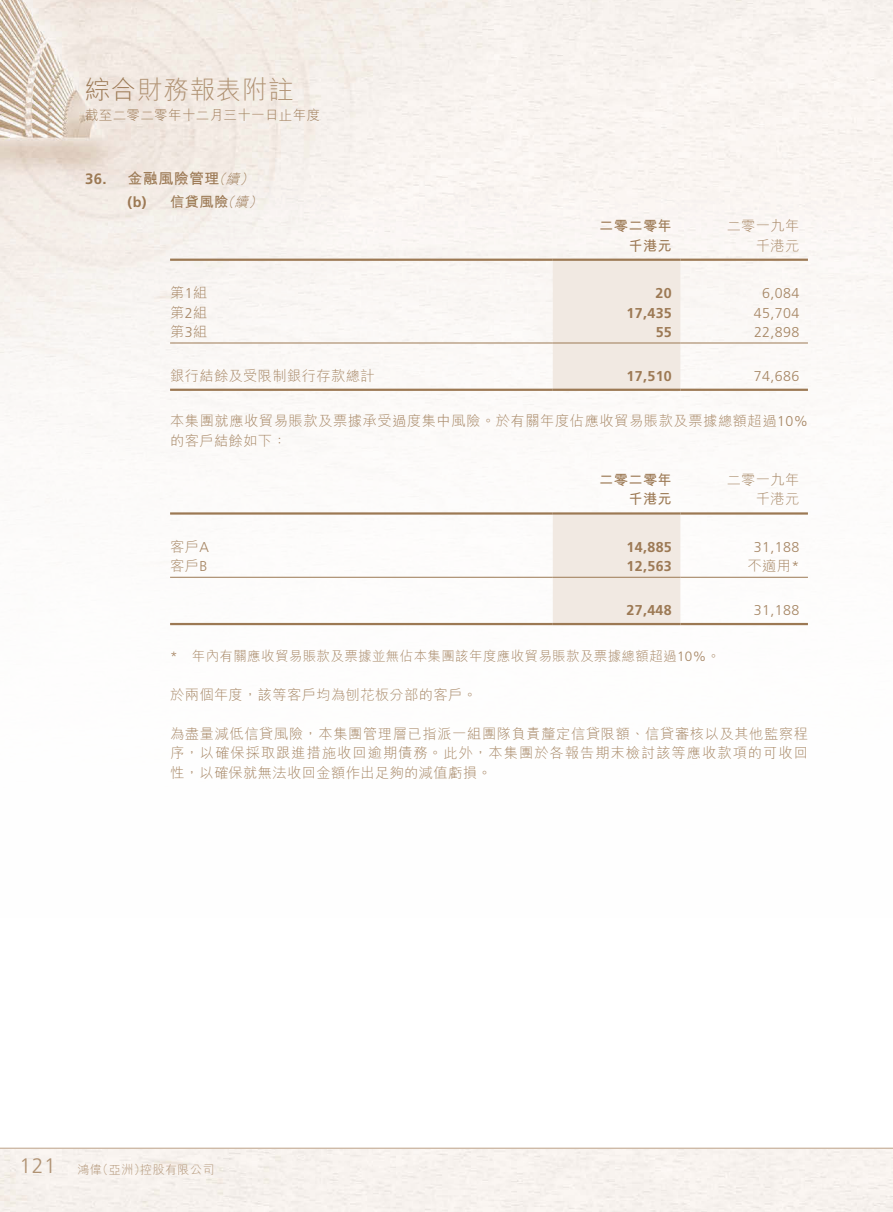
<style>
.page{position:relative;width:893px;height:1212px;background:#fff}
.page>*{position:absolute;margin:0;border:0;box-sizing:border-box;transform-origin:0 0}
.t1{font:300 25.5px "M Hei HK";letter-spacing:.025em;color:#b09273}
.t2{font:300 21px "Frutiger LT Std";color:#b09273}
.t3{font:700 15px "M Hei HK";letter-spacing:.025em;color:#9c7954}
.t4{font:700 15px "Frutiger LT Std";color:#9c7954}
.t5{font:300 14.25px/19.5px "M Hei HK";letter-spacing:.025em;color:#a68664}
.t6{font:700 14.25px "Frutiger LT Std";letter-spacing:.025em;color:#9c7954}
.t7{font:300 14.25px "Frutiger LT Std";letter-spacing:.025em;color:#a68664}
.t8{font:700 14.25px "M Hei HK";letter-spacing:.025em;color:#9c7954}
.t9{font:300 13.5px "M Hei HK";letter-spacing:.025em;color:#a68664}
.t10{font:300 13.5px "M Hei HK";letter-spacing:.025em;color:#9c7954}
.t11{font:italic 300 13.5px "M Hei HK";color:#9c7954}
.t12{font:300 13.5px "Frutiger LT Std";color:#a68664}
.t13{font:300 12px "M Hei HK";letter-spacing:.035em;color:#b09273}
.s1{color:#9c7954}
.s2{font-weight:300;font-style:italic;font-size:13.5px}
.s3{font-family:"Frutiger LT Std"}
</style>
<div class="page">
<img style="left:0;top:0;width:893px;height:1212px">
<hr style="left:0;top:1148px;width:893px;height:1px;background:#ba9f84">
<div style="left:0;top:156px;width:893px;height:980px;background:#fff"></div>
<div style="left:553px;top:261px;width:127px;height:128px;background:#f1e9e2"></div>
<hr style="left:170px;top:259px;width:383px;height:2px;background:#9c7954">
<hr style="left:553px;top:259px;width:127px;height:2px;background:#9c7954">
<hr style="left:680px;top:259px;width:128px;height:2px;background:#9c7954">
<hr style="left:170px;top:343px;width:383px;height:1px;background:#9c7954">
<hr style="left:553px;top:343px;width:127px;height:1px;background:#9c7954">
<hr style="left:680px;top:343px;width:128px;height:1px;background:#9c7954">
<hr style="left:170px;top:389px;width:383px;height:2px;background:#9c7954">
<hr style="left:553px;top:389px;width:127px;height:2px;background:#9c7954">
<hr style="left:680px;top:389px;width:128px;height:2px;background:#9c7954">
<div style="left:553px;top:515px;width:127px;height:108px;background:#f1e9e2"></div>
<hr style="left:170px;top:512px;width:383px;height:3px;background:#9c7954">
<hr style="left:553px;top:512px;width:127px;height:3px;background:#9c7954">
<hr style="left:680px;top:512px;width:128px;height:3px;background:#9c7954">
<hr style="left:170px;top:577px;width:383px;height:1px;background:#9c7954">
<hr style="left:553px;top:577px;width:127px;height:1px;background:#9c7954">
<hr style="left:680px;top:577px;width:128px;height:1px;background:#9c7954">
<hr style="left:170px;top:623px;width:383px;height:2px;background:#9c7954">
<hr style="left:553px;top:623px;width:127px;height:2px;background:#9c7954">
<hr style="left:680px;top:623px;width:128px;height:2px;background:#9c7954">
<h1 class="t1" style="left:85px;top:72px;width:210px"><span class="s1">綜合</span>財務報表附註</h1>
<p class="t10" style="left:85px;top:106px;width:237px">截至二零二零年十二月三十一日止年度</p>
<p class="t4" style="left:85px;top:169px;width:23px">36.</p>
<p class="t3" style="left:128px;top:167px;width:94px">金融風險管理</p>
<p class="t11" style="left:226px;top:169px;width:19px">續</p>
<p class="t11" style="left:212px;top:169px;width:19px">（</p>
<p class="t11" style="left:240px;top:169px;width:19px">(</p>
<p class="t6" style="left:128px;top:194px;width:20px">b( )</p>
<p class="t8" style="left:170px;top:192px;width:84px">信貸風險<span class="s2">續</span></p>
<p class="t11" style="left:221px;top:193px;width:19px">（</p>
<p class="t11" style="left:248px;top:193px;width:19px">(</p>
<p class="t5" style="left:170px;top:282px;width:39px">第 組<span class="s3">1</span></p>
<p class="t5" style="left:170px;top:302px;width:39px">第 組<span class="s3">2</span></p>
<p class="t5" style="left:170px;top:321px;width:39px">第 組<span class="s3">3</span></p>
<p class="t8" style="left:599px;top:215px;width:74px">二零二零年</p>
<p class="t5" style="left:727px;top:215px;width:74px">二零一九年</p>
<p class="t8" style="left:628px;top:235px;width:45px">千港元</p>
<p class="t5" style="left:756px;top:235px;width:45px">千港元</p>
<p class="t6" style="left:656px;top:285px;width:18px">20</p>
<p class="t7" style="left:762px;top:285px;width:39px">6,084</p>
<p class="t6" style="left:626px;top:304px;width:47px">17,435</p>
<p class="t7" style="left:754px;top:305px;width:47px">45,704</p>
<p class="t6" style="left:656px;top:324px;width:18px">55</p>
<p class="t7" style="left:754px;top:324px;width:47px">22,898</p>
<p class="t5" style="left:170px;top:365px;width:206px">銀行結餘及受限制銀行存款總計</p>
<p class="t5" style="left:170px;top:411px;width:639px">本集團就應收貿易賬款及票據承受過度集中風險。於有關年度佔應收貿易賬款及票據總額超過<span class="s3">10%</span>的客戶結餘如下：</p>
<p class="t5" style="left:727px;top:469px;width:74px">二零一九年</p>
<p class="t6" style="left:626px;top:367px;width:47px">17,510</p>
<p class="t7" style="left:754px;top:368px;width:47px">74,686</p>
<p class="t8" style="left:599px;top:469px;width:74px">二零二零年</p>
<p class="t5" style="left:170px;top:536px;width:40px">客戶<span class="s3">A</span></p>
<p class="t5" style="left:170px;top:556px;width:39px">客戶<span class="s3">B</span></p>
<p class="t8" style="left:628px;top:489px;width:45px">千港元</p>
<p class="t5" style="left:756px;top:489px;width:45px">千港元</p>
<p class="t6" style="left:626px;top:538px;width:47px">14,885</p>
<p class="t7" style="left:754px;top:539px;width:47px">31,188</p>
<p class="t6" style="left:626px;top:558px;width:47px">12,563</p>
<p class="t5" style="left:748px;top:556px;width:53px">不適用<span class="s3">*</span></p>
<p class="t6" style="left:626px;top:601px;width:47px">27,448</p>
<p class="t9" style="left:192px;top:646px;width:530px">年內有關應收貿易賬款及票據並無佔本集團該年度應收貿易賬款及票據總額超過<span class="s3">10%</span>。</p>
<p class="t7" style="left:754px;top:602px;width:47px">31,188</p>
<p class="t12" style="left:170px;top:648px;width:9px">*</p>
<p class="t5" style="left:170px;top:684px;width:308px">於兩個年度，該等客戶均為刨花板分部的客戶。</p>
<p class="t5" style="left:170px;top:723px;width:640px;text-align:justify">為盡量減低信貸風險，本集團管理層已指派一組團隊負責釐定信貸限額、信貸審核以及其他監察程序，以確保採取跟進措施收回逾期債務。此外，本集團於各報告期末檢討該等應收款項的可收回性，以確保就無法收回金額作出足夠的減值虧損。</p>
<h2 class="t2" style="left:20px;top:1154px;width:38px">121</h2>
<p class="t13" style="left:96px;top:1161px;width:51px">（亞洲）</p>
<p class="t13" style="left:78px;top:1161px;width:26px">鴻偉</p>
<p class="t13" style="left:140px;top:1161px;width:76px">控股有限公司</p>
</div>
